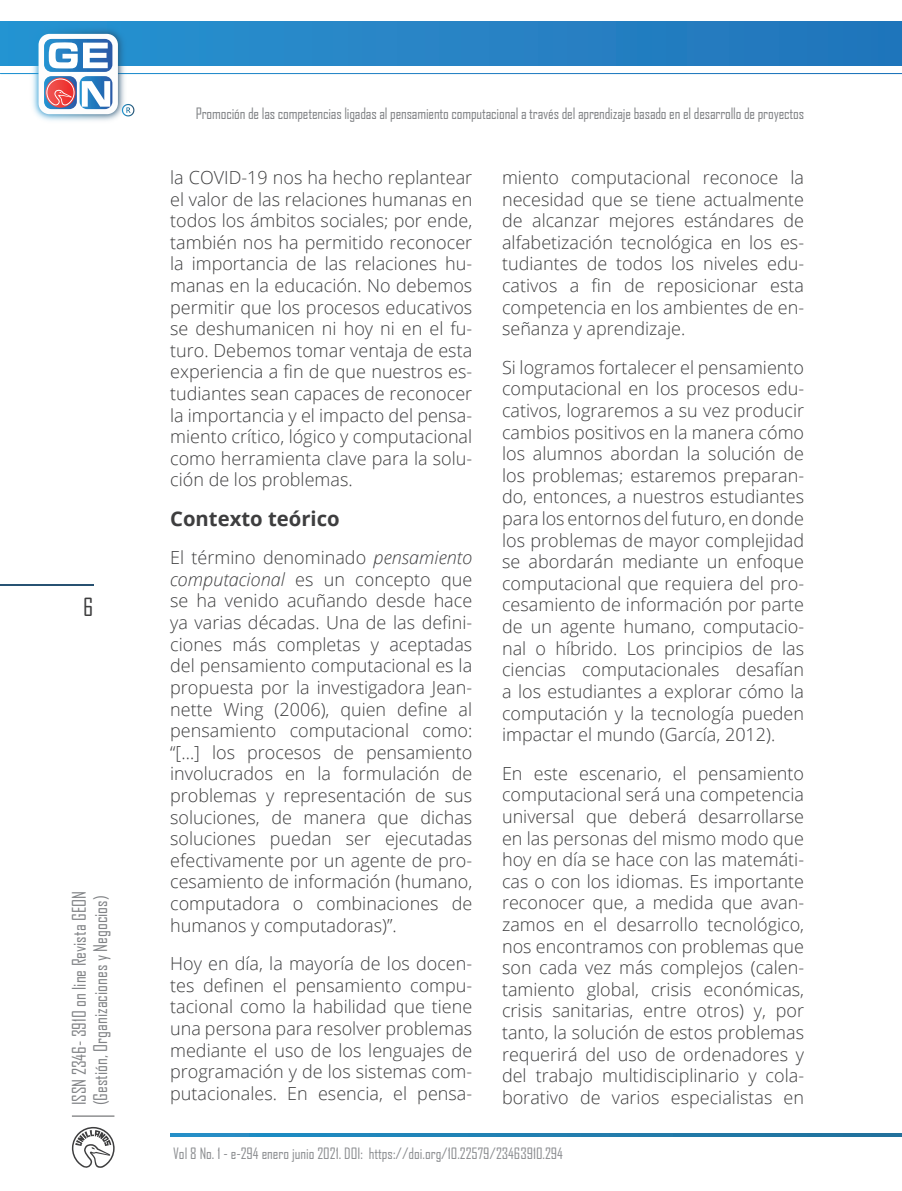
<style>
.page{position:relative;width:902px;height:1191px;background:#fff}
.page>*{position:absolute;margin:0;border:0;box-sizing:border-box;transform-origin:0 0}
.t1{font:24px "Agency FB";color:#3e3e3f}
.N1{font:700 20.25px "Open Sans";color:#3e3e3f}
.Cuerpo_de_Texto{font:300 18px/21.6px "Open Sans";color:#3e3e3f;text-align:justify}
.t2{font:18px/21.6px "Agency FB";color:#808285}
.t3{font:15px "Agency FB";letter-spacing:-.01em;color:#808285}
.t4{font:15px "Agency FB";color:#8b8d90}
.s1{font-style:italic}
</style>
<div class="page">
<div style="left:1px;top:22px;width:900px;height:43px;background:#2781c4"></div>
<img style="left:0;top:21px;width:173px;height:100px">
<div style="left:39px;top:34px;width:79px;height:80px;background:#fdfdfd;border-radius:11px"></div>
<svg style="left:44px;top:39px;width:68px;height:70px"></svg>
<hr style="left:72px;top:1115px;width:42px;height:1px;background:#57585a">
<svg style="left:72px;top:1126px;width:43px;height:42px"></svg>
<svg style="left:170px;top:1133px;width:731px;height:4px;background:#217fb1"></svg>
<hr style="left:0;top:584px;width:93px;height:1px;background:#275172">
<h1 class="t1" style="left:83px;top:592px;width:12px">6</h1>
<p class="t2" style="left:68px;top:1105px;width:216px;rotate:-90deg">ISSN 2346- 3910 on line Revista GEON (Gestión, Organizaciones y Negocios)</p>
<p class="t3" style="left:196px;top:105px;width:609px">Promoción de las competencias ligadas al pensamiento computacional a través del aprendizaje basado en el desarrollo de proyectos</p>
<p class="Cuerpo_de_Texto" style="left:170px;top:166px;width:303px">la COVID-19 nos ha hecho replantear el valor de las relaciones humanas en todos los ámbitos sociales; por ende, también nos ha permitido reconocer la importancia de las relaciones hu&shy;manas en la educación. No debemos permitir que los procesos educativos se deshumanicen ni hoy ni en el fu&shy;turo. Debemos tomar ventaja de esta experiencia a fin de que nuestros es&shy;tudiantes sean capaces de reconocer la importancia y el impacto del pensa&shy;miento crítico, lógico y computacional como herramienta clave para la solu&shy;ción de los problemas.</p>
<p class="N1" style="left:170px;top:504px;width:171px">Contexto teórico</p>
<p class="Cuerpo_de_Texto" style="left:170px;top:546px;width:303px">El término denominado <span class="s1">pensamiento computacional</span> es un concepto que se ha venido acuñando desde hace ya varias décadas. Una de las defini&shy;ciones más completas y aceptadas del pensamiento computacional es la propuesta por la investigadora Jean&shy;nette Wing (2006), quien define al pensamiento computacional como: “[…] los procesos de pensamiento involucrados en la formulación de problemas y representación de sus soluciones, de manera que dichas soluciones puedan ser ejecutadas efectivamente por un agente de pro&shy;cesamiento de información (humano, computadora o combinaciones de humanos y computadoras)”.</p>
<p class="Cuerpo_de_Texto" style="left:170px;top:952px;width:303px">Hoy en día, la mayoría de los docen&shy;tes definen el pensamiento compu&shy;tacional como la habilidad que tiene una persona para resolver problemas mediante el uso de los lenguajes de programación y de los sistemas com&shy;putacionales. En esencia, el pensa-</p>
<p class="Cuerpo_de_Texto" style="left:502px;top:166px;width:303px">miento computacional reconoce la necesidad que se tiene actualmente de alcanzar mejores estándares de alfabetización tecnológica en los es&shy;tudiantes de todos los niveles edu&shy;cativos a fin de reposicionar esta competencia en los ambientes de en&shy;señanza y aprendizaje.</p>
<p class="Cuerpo_de_Texto" style="left:502px;top:356px;width:303px">Si logramos fortalecer el pensamiento computacional en los procesos edu&shy;cativos, lograremos a su vez producir cambios positivos en la manera cómo los alumnos abordan la solución de los problemas; estaremos preparan&shy;do, entonces, a nuestros estudiantes para los entornos del futuro, en donde los problemas de mayor complejidad se abordarán mediante un enfoque computacional que requiera del pro&shy;cesamiento de información por parte de un agente humano, computacio&shy;nal o híbrido. Los principios de las ciencias computacionales desafían a los estudiantes a explorar cómo la computación y la tecnología pueden impactar el mundo (García, 2012).</p>
<p class="Cuerpo_de_Texto" style="left:502px;top:762px;width:303px">En este escenario, el pensamiento computacional será una competencia universal que deberá desarrollarse en las personas del mismo modo que hoy en día se hace con las matemáti&shy;cas o con los idiomas. Es importante reconocer que, a medida que avan&shy;zamos en el desarrollo tecnológico, nos encontramos con problemas que son cada vez más complejos (calen&shy;tamiento global, crisis económicas, crisis sanitarias, entre otros) y, por tanto, la solución de estos problemas requerirá del uso de ordenadores y del trabajo multidisciplinario y cola&shy;borativo de varios especialistas en</p>
<p class="t4" style="left:173px;top:1144px;width:391px">Vol 8 No. 1 - e-294 enero junio 2021. DOI: https://doi.org/10.22579/23463910.294</p>
</div>
